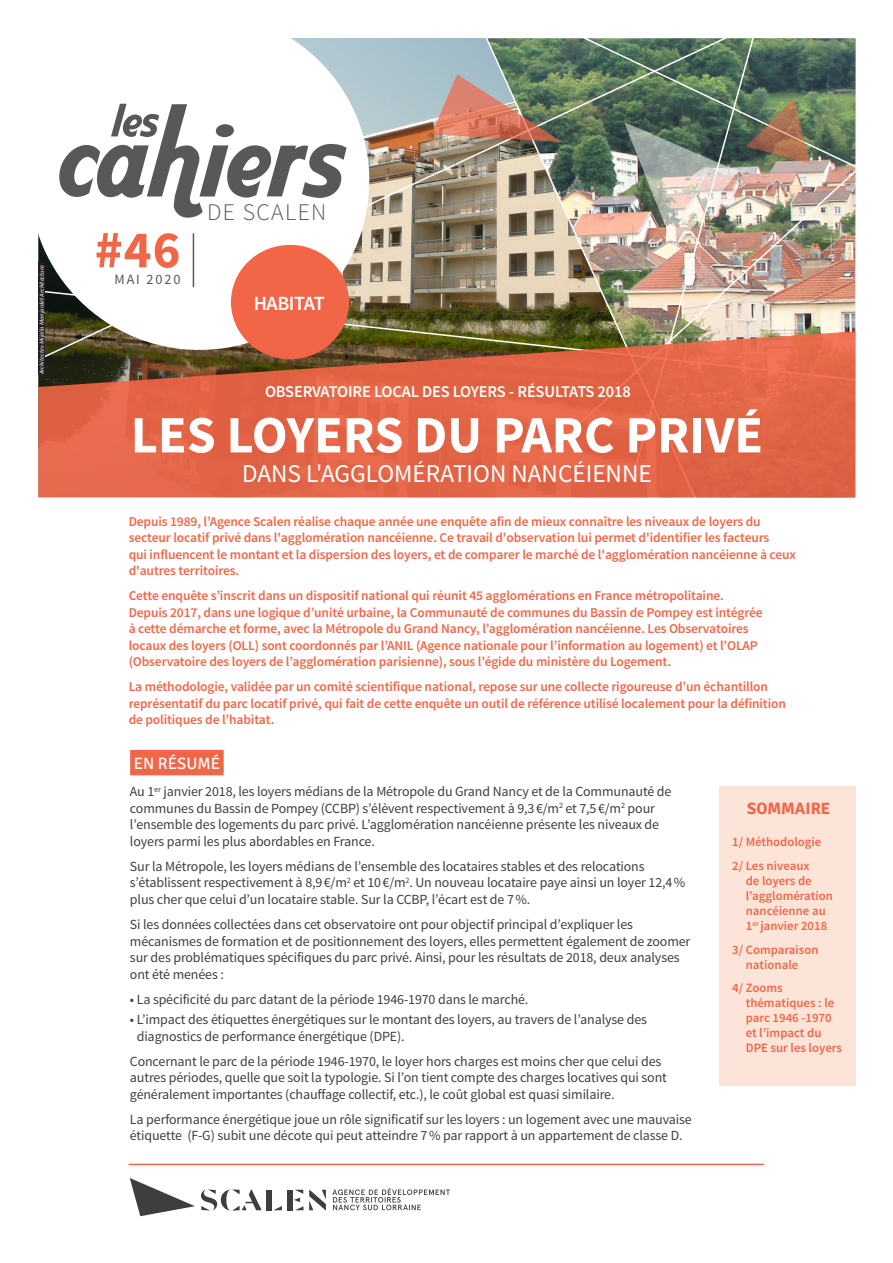
<style>
.page{position:relative;width:893px;height:1263px;background:#fff}
.page>*{position:absolute;margin:0;border:0;box-sizing:border-box;transform-origin:0 0}
.t1{font:700 52.8px "Source Sans Pro";color:#f26648}
.t2{font:700 52.5px "Source Sans Pro";color:#fff}
.t3{font:25.5px "Source Sans Pro";color:#fff}
.t4{font:300 23.7px "Source Sans Pro";letter-spacing:.06em;color:#57585a}
.t5{font:600 20.1px "Source Sans Pro";letter-spacing:-.02em;color:#fff}
.t6{font:600 16.5px "Source Sans Pro";letter-spacing:-.01em;color:#fff}
.t7{font:700 16.5px "Signika";color:#f26648}
.t8{font:16.5px "Signika";color:#fff}
.t9{font:14.25px "Source Sans Pro";letter-spacing:.13em;color:#57585a}
.t10{font:13.95px/16.5px "Source Sans Pro";letter-spacing:-.01em;color:#3e3e3f}
.t11{font:600 13.5px/16.5px "Source Sans Pro";letter-spacing:-.01em;color:#f26648}
.t12{font:600 12.75px/15px "Source Sans Pro";color:#f26648}
.t13{font:italic 6px "The Sans Office";color:#fff}
</style>
<div class="page">
<div style="left:719px;top:786px;width:136px;height:299px;background:#fde4d8"></div>
<div style="left:130px;top:750px;width:94px;height:25px;background:#f26648"></div>
<img style="left:38px;top:38px;width:501px;height:243px">
<img style="left:433px;top:38px;width:423px;height:187px">
<img style="left:539px;top:60px;width:317px;height:401px">
<img style="left:45px;top:281px;width:811px;height:113px">
<img style="left:431px;top:74px;width:131px;height:68px">
<svg style="left:624px;top:122px;width:9px;height:127px"></svg>
<svg style="left:765px;top:98px;width:45px;height:66px;background:#967f5c"></svg>
<img style="left:633px;top:38px;width:132px;height:293px">
<svg style="left:38px;top:331px;width:817px;height:166px;background:#cf6243"></svg>
<div style="left:30px;top:12px;width:339px;height:338px;background:#fff;border-radius:50%"></div>
<svg style="left:59px;top:104px;width:288px;height:114px"></svg>
<hr style="left:193px;top:233px;width:1px;height:54px;background:#57585a">
<div style="left:232px;top:246px;width:116px;height:113px;background:#f26648;border-radius:50%"></div>
<hr style="left:129px;top:1164px;width:635px;height:1px;background:#f26648">
<svg style="left:201px;top:1189px;width:61px;height:21px"></svg>
<div style="left:266px;top:1190px;width:5px;height:20px;background:#3e3e3f"></div>
<svg style="left:274px;top:1206px;width:8px;height:4px"></svg>
<div style="left:288px;top:1190px;width:5px;height:20px;background:#3e3e3f"></div>
<svg style="left:294px;top:1190px;width:9px;height:20px"></svg>
<svg style="left:309px;top:1189px;width:17px;height:21px"></svg>
<svg style="left:332px;top:1188px;width:118px;height:22px"></svg>
<svg style="left:130px;top:1178px;width:65px;height:38px"></svg>
<div style="left:38px;top:262px;width:7px;height:112px;background:#231f20"></div>
<p class="t13" style="left:39px;top:374px;width:110px;rotate:-90deg">Architectes-Mijolla Monjardet Architecture</p>
<p class="t1" style="left:95px;top:216px;width:87px">#46</p>
<p class="t9" style="left:115px;top:270px;width:67px">MAI 2020</p>
<p class="t4" style="left:207px;top:197px;width:121px">DE SCALEN</p>
<p class="t5" style="left:254px;top:291px;width:73px">HABITAT</p>
<p class="t6" style="left:265px;top:381px;width:367px">OBSERVATOIRE LOCAL DES LOYERS - RÉSULTATS 2018</p>
<p class="t2" style="left:131px;top:401px;width:634px">LES LOYERS DU PARC PRIVÉ</p>
<p class="t3" style="left:242px;top:458px;width:411px">DANS L'AGGLOMÉRATION NANCÉIENNE</p>
<p class="t11" style="left:129px;top:513px;width:669px">Depuis 1989, l’Agence Scalen réalise chaque année une enquête afin de mieux connaître les niveaux de loyers du secteur locatif privé dans l'agglomération nancéienne. Ce travail d'observation lui permet d'identifier les facteurs<br>qui influencent le montant et la dispersion des loyers, et de comparer le marché de l'agglomération nancéienne à ceux d'autres territoires.</p>
<p class="t11" style="left:129px;top:588px;width:635px">Cette enquête s’inscrit dans un dispositif national qui réunit 45 agglomérations en France métropolitaine.<br>Depuis 2017, dans une logique d’unité urbaine, la Communauté de communes du Bassin de Pompey est intégrée à cette démarche et forme, avec la Métropole du Grand Nancy, l’agglomération nancéienne. Les Observatoires locaux des loyers (OLL) sont coordonnés par l’ANIL (Agence nationale pour l’information au logement) et l’OLAP (Observatoire des loyers de l’agglomération parisienne), sous l’égide du ministère du Logement.</p>
<p class="t11" style="left:129px;top:679px;width:659px">La méthodologie, validée par un comité scientifique national, repose sur une collecte rigoureuse d’un échantillon représentatif du parc locatif privé, qui fait de cette enquête un outil de référence utilisé localement pour la définition de politiques de l’habitat.</p>
<p class="t8" style="left:134px;top:754px;width:88px">EN RÉSUMÉ</p>
<p class="t10" style="left:130px;top:784px;width:543px">Au 1<sup>er</sup> janvier 2018, les loyers médians de la Métropole du Grand Nancy et de la Communauté de communes du Bassin de Pompey (CCBP) s’élèvent respectivement à 9,3€/m<sup>2</sup> et 7,5€/m<sup>2</sup> pour l’ensemble des logements du parc privé. L’agglomération nancéienne présente les niveaux de loyers parmi les plus abordables en France.</p>
<p class="t10" style="left:130px;top:858px;width:557px">Sur la Métropole, les loyers médians de l’ensemble des locataires stables et des relocations s’établissent respectivement à 8,9€/m<sup>2</sup> et 10€/m<sup>2</sup>. Un nouveau locataire paye ainsi un loyer 12,4% plus cher que celui d’un locataire stable. Sur la CCBP, l’écart est de 7%.</p>
<p class="t10" style="left:130px;top:916px;width:562px">Si les données collectées dans cet observatoire ont pour objectif principal d’expliquer les mécanismes de formation et de positionnement des loyers, elles permettent également de zoomer sur des problématiques spécifiques du parc privé. Ainsi, pour les résultats de 2018, deux analyses ont été menées :</p>
<p class="t10" style="left:130px;top:991px;width:400px">• La spécificité du parc datant de la période 1946-1970 dans le marché.</p>
<p class="t10" style="left:137px;top:1012px;width:512px;text-indent:-7px">• L’impact des étiquettes énergétiques sur le montant des loyers, au travers de l’analyse des diagnostics de performance énergétique (DPE).</p>
<p class="t10" style="left:130px;top:1053px;width:538px">Concernant le parc de la période 1946-1970, le loyer hors charges est moins cher que celui des autres périodes, quelle que soit la typologie. Si l’on tient compte des charges locatives qui sont généralement importantes (chauffage collectif, etc.), le coût global est quasi similaire.</p>
<p class="t10" style="left:130px;top:1111px;width:563px">La performance énergétique joue un rôle significatif sur les loyers : un logement avec une mauvaise étiquette (F-G) subit une décote qui peut atteindre 7% par rapport à un appartement de classe D.</p>
<p class="t7" style="left:747px;top:799px;width:85px">SOMMAIRE</p>
<p class="t12" style="left:732px;top:835px;width:91px">1/ Méthodologie</p>
<p class="t12" style="left:746px;top:858px;width:89px;text-indent:-14px">2/ Les niveaux<br>de loyers de l’agglomération nancéienne au<br>1<sup>er</sup> janvier 2018</p>
<p class="t12" style="left:732px;top:942px;width:88px;text-align:center">3/ Comparaison nationale</p>
<p class="t12" style="left:746px;top:981px;width:98px;text-indent:-14px">4/ Zooms thématiques : le parc 1946 -1970 et l’impact du<br>DPE sur les loyers</p>
</div>
